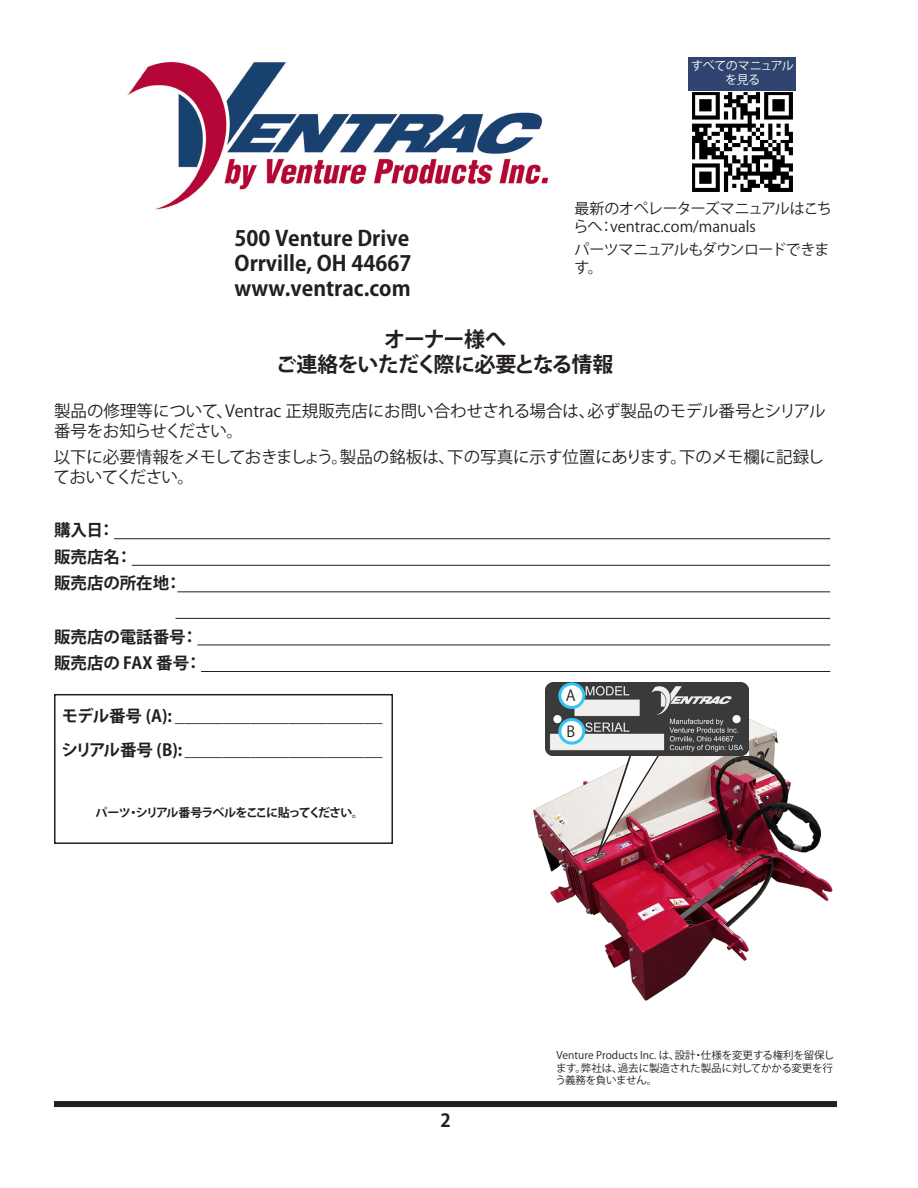
<style>
.page{position:relative;width:918px;height:1188px;background:#fff}
.page>*{position:absolute;margin:0;border:0;box-sizing:border-box;transform-origin:0 0}
.t1{font:700 21px/25.2px "Koz Go Pro";color:#231f20;text-align:justify}
.t2{font:700 21px/25.2px "Koz Go Pro";letter-spacing:-.04em;color:#231f20;text-align:center}
.t3{font:700 18px "Koz Go Pro";color:#231f20}
.t4{font:16.5px/19.8px "Koz Go Pro";letter-spacing:-.01em;color:#231f20}
.t5{font:700 16.5px/33.3px "Koz Go Pro";letter-spacing:-.05em;color:#231f20}
.t6{font:700 16.5px/26.5px "Koz Go Pro";color:#231f20}
.t7{font:15px/18px "Koz Go Pro";color:#231f20}
.t8{font:15px/18px "Koz Go Pro";letter-spacing:-.05em;color:#231f20}
.t9{font:15px "Koz Go Pro";letter-spacing:-.02em;color:#231f20}
.t10{font:700 12px "Koz Go Pro";letter-spacing:-.08em;color:#231f20}
.t11{font:12px/14.4px "Koz Go Pro";letter-spacing:-.04em;color:#fff;text-align:center}
.t12{font:10.5px/12.6px "Koz Go Pro";letter-spacing:-.02em;color:#231f20;text-align:justify}
</style>
<div class="page">
<div style="left:54px;top:1101px;width:783px;height:6px;background:#231f20"></div>
<hr style="left:114px;top:538px;width:716px;height:1px;background:#231f20">
<hr style="left:132px;top:565px;width:698px;height:1px;background:#231f20">
<hr style="left:177px;top:591px;width:653px;height:1px;background:#231f20">
<hr style="left:176px;top:618px;width:654px;height:1px;background:#231f20">
<hr style="left:197px;top:645px;width:633px;height:1px;background:#231f20">
<hr style="left:201px;top:671px;width:629px;height:1px;background:#231f20">
<div style="left:54px;top:694px;width:339px;height:150px;border:2px solid #231f20"></div>
<img style="left:128px;top:62px;width:421px;height:148px">
<img style="left:692px;top:92px;width:101px;height:100px">
<div style="left:688px;top:57px;width:108px;height:33px;background:#2f446f"></div>
<img style="left:533px;top:709px;width:300px;height:292px">
<svg style="left:594px;top:591px;width:138px;height:272px"></svg>
<img style="left:546px;top:682px;width:202px;height:74px">
<div style="left:560px;top:684px;width:24px;height:23px;background:#fff;border-radius:50%"></div>
<div style="left:558px;top:682px;width:27px;height:27px;border:3px solid #33c5f3;border-radius:50%"></div>
<div style="left:560px;top:720px;width:24px;height:23px;background:#fff;border-radius:50%"></div>
<div style="left:558px;top:718px;width:27px;height:27px;border:3px solid #33c5f3;border-radius:50%"></div>
<p class="t1" style="left:235px;top:227px;width:178px">500 Venture Drive Orrville, OH 44667 www.ventrac.com</p>
<p class="t11" style="left:691px;top:58px;width:104px">すべてのマニュアルを見る</p>
<p class="t7" style="left:574px;top:200px;width:260px">最新のオペレーターズマニュアルはこちらへ：ventrac.com/manuals</p>
<p class="t8" style="left:575px;top:241px;width:256px">パーツマニュアルもダウンロードできます。</p>
<p class="t2" style="left:276px;top:328px;width:339px">オーナー様へ<br>ご連絡をいただく際に必要となる情報</p>
<p class="t4" style="left:54px;top:402px;width:773px">製品の修理等について、Ventrac 正規販売店にお問い合わせされる場合は、必ず製品のモデル番号とシリアル番号をお知らせください。</p>
<p class="t4" style="left:54px;top:448px;width:772px">以下に必要情報をメモしておきましょう。製品の銘板は、下の写真に示す位置にあります。下のメモ欄に記録しておいてください。</p>
<p class="t6" style="left:54px;top:518px;width:129px">購入日：<br>販売店名：<br>販売店の所在地：</p>
<p class="t6" style="left:54px;top:624px;width:149px">販売店の電話番号：販売店の FAX 番号：</p>
<p class="t5" style="left:61px;top:701px;width:323px">モデル番号 (A): ______________________シリアル番号 (B): _____________________</p>
<p class="t9" style="left:566px;top:686px;width:11px">A</p>
<p class="t9" style="left:567px;top:722px;width:10px">B</p>
<p class="t10" style="left:96px;top:805px;width:270px">パーツ・シリアル番号ラベルをここに貼ってください。</p>
<p class="t3" style="left:440px;top:1109px;width:12px">2</p>
<p class="t12" style="left:556px;top:1049px;width:280px">Venture Products Inc. は、設計・仕様を変更する権利を留保します。弊社は、過去に製造された製品に対してかかる変更を行う義務を負いません。</p>
</div>
